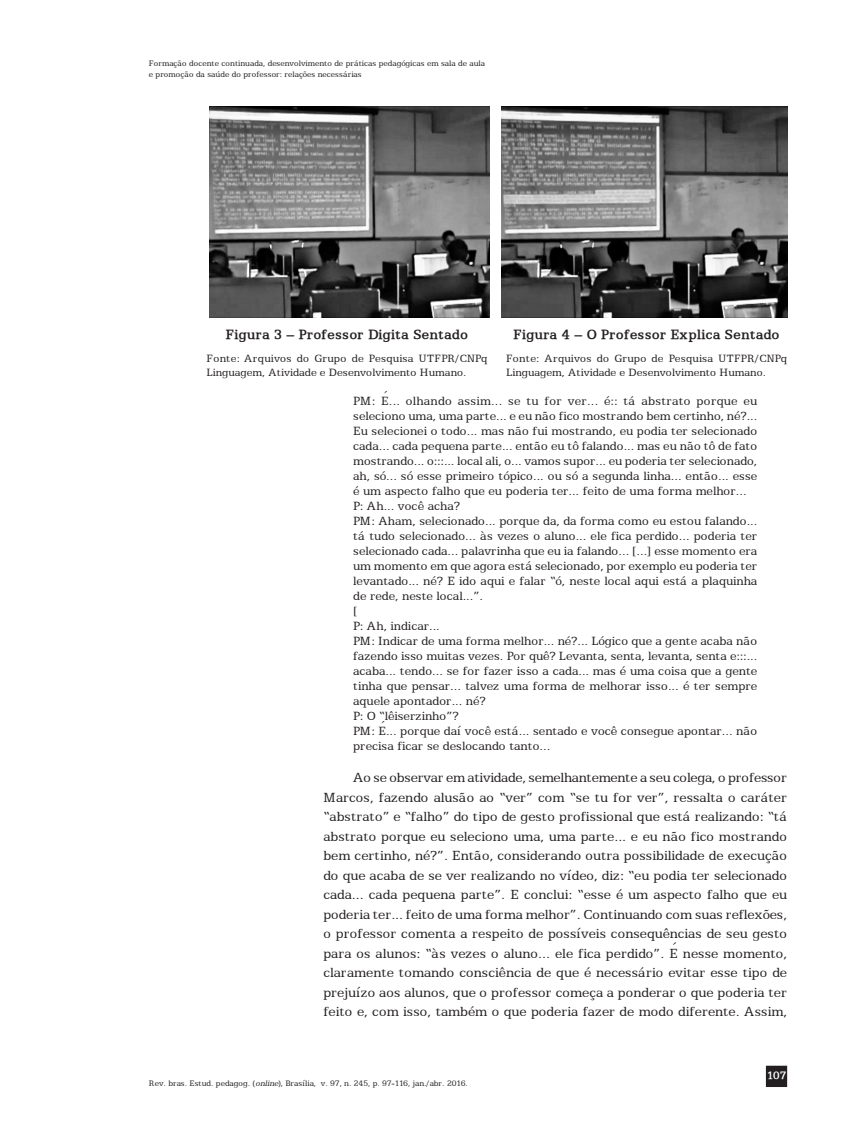
<style>
.page{position:relative;width:851px;height:1127px;background:#fff}
.page>*{position:absolute;margin:0;border:0;box-sizing:border-box;transform-origin:0 0}
.t1{font:15px/19.5px "Eggo Normal";color:#231f20;text-align:justify}
.t2{font:700 15px "Eggo";color:#231f20}
.t3{font:13.5px/15px "Eggo Normal";color:#231f20}
.t4{font:12px/14.4px "Eggo Normal";color:#231f20}
.t5{font:700 12px "Eggo";color:#fff}
.t6{font:9px/10.5px "Eggo Normal";color:#231f20}
.s1{font-style:italic}
</style>
<div class="page">
<div style="left:766px;top:1066px;width:20px;height:20px;background:#231f20"></div>
<div style="left:765px;top:1066px;width:22px;height:21px;border:2px solid #231f20"></div>
<img style="left:209px;top:106px;width:280px;height:212px">
<img style="left:501px;top:106px;width:286px;height:212px">
<p class="t6" style="left:149px;top:57px;width:337px">Formação docente continuada, desenvolvimento de práticas pedagógicas em sala de aula e promoção da saúde do professor: relações necessárias</p>
<p class="t2" style="left:226px;top:323px;width:244px">Figura 3 – Professor Digita Sentado</p>
<p class="t4" style="left:206px;top:350px;width:282px">Fonte: Arquivos do Grupo de Pesquisa UTFPR/CNPq<br>Linguagem, Atividade e Desenvolvimento Humano.</p>
<p class="t2" style="left:513px;top:323px;width:268px">Figura 4 – O Professor Explica Sentado</p>
<p class="t4" style="left:506px;top:350px;width:282px">Fonte: Arquivos do Grupo de Pesquisa UTFPR/CNPq<br>Linguagem, Atividade e Desenvolvimento Humano.</p>
<p class="t3" style="left:353px;top:392px;width:405px">PM: É... olhando assim... se tu for ver... é:: tá abstrato porque eu seleciono uma, uma parte... e eu não fico mostrando bem certinho, né?...<br>Eu selecionei o todo... mas não fui mostrando, eu podia ter selecionado cada... cada pequena parte... então eu tô falando... mas eu não tô de fato mostrando... o:::... local ali, o... vamos supor... eu poderia ter selecionado, ah, só... só esse primeiro tópico... ou só a segunda linha... então... esse é um aspecto falho que eu poderia ter... feito de uma forma melhor...<br>P: Ah... você acha?<br>PM: Aham, selecionado... porque da, da forma como eu estou falando... tá tudo selecionado... às vezes o aluno... ele fica perdido... poderia ter selecionado cada... palavrinha que eu ia falando... [...] esse momento era um momento em que agora está selecionado, por exemplo eu poderia ter levantado... né? E ido aqui e falar “ó, neste local aqui está a plaquinha de rede, neste local...”.<br>[<br>P: Ah, indicar...<br>PM: Indicar de uma forma melhor... né?... Lógico que a gente acaba não fazendo isso muitas vezes. Por quê? Levanta, senta, levanta, senta e:::... acaba... tendo... se for fazer isso a cada... mas é uma coisa que a gente tinha que pensar... talvez uma forma de melhorar isso... é ter sempre aquele apontador... né?<br>P: O “lêiserzinho”?<br>PM: É... porque daí você está... sentado e você consegue apontar... não precisa ficar se deslocando tanto...</p>
<p class="t1" style="left:323px;top:766px;width:465px;text-indent:30px">Ao se observar em atividade, semelhantemente a seu colega, o professor Marcos, fazendo alusão ao “ver” com “se tu for ver”, ressalta o caráter “abstrato” e “falho” do tipo de gesto profissional que está realizando: “tá abstrato porque eu seleciono uma, uma parte... e eu não fico mostrando bem certinho, né?”. Então, considerando outra possibilidade de execução do que acaba de se ver realizando no vídeo, diz: “eu podia ter selecionado cada... cada pequena parte”. E conclui: “esse é um aspecto falho que eu poderia ter... feito de uma forma melhor”. Continuando com suas reflexões, o professor comenta a respeito de possíveis consequências de seu gesto para os alunos: “às vezes o aluno... ele fica perdido”. É nesse momento, claramente tomando consciência de que é necessário evitar esse tipo de prejuízo aos alunos, que o professor começa a ponderar o que poderia ter feito e, com isso, também o que poderia fazer de modo diferente. Assim,</p>
<p class="t6" style="left:149px;top:1076px;width:320px">Rev. bras. Estud. pedagog. (<span class="s1">online</span>), Brasília, v. 97, n. 245, p. 97-116, jan./abr. 2016.</p>
<p class="t5" style="left:767px;top:1066px;width:21px">107</p>
</div>
